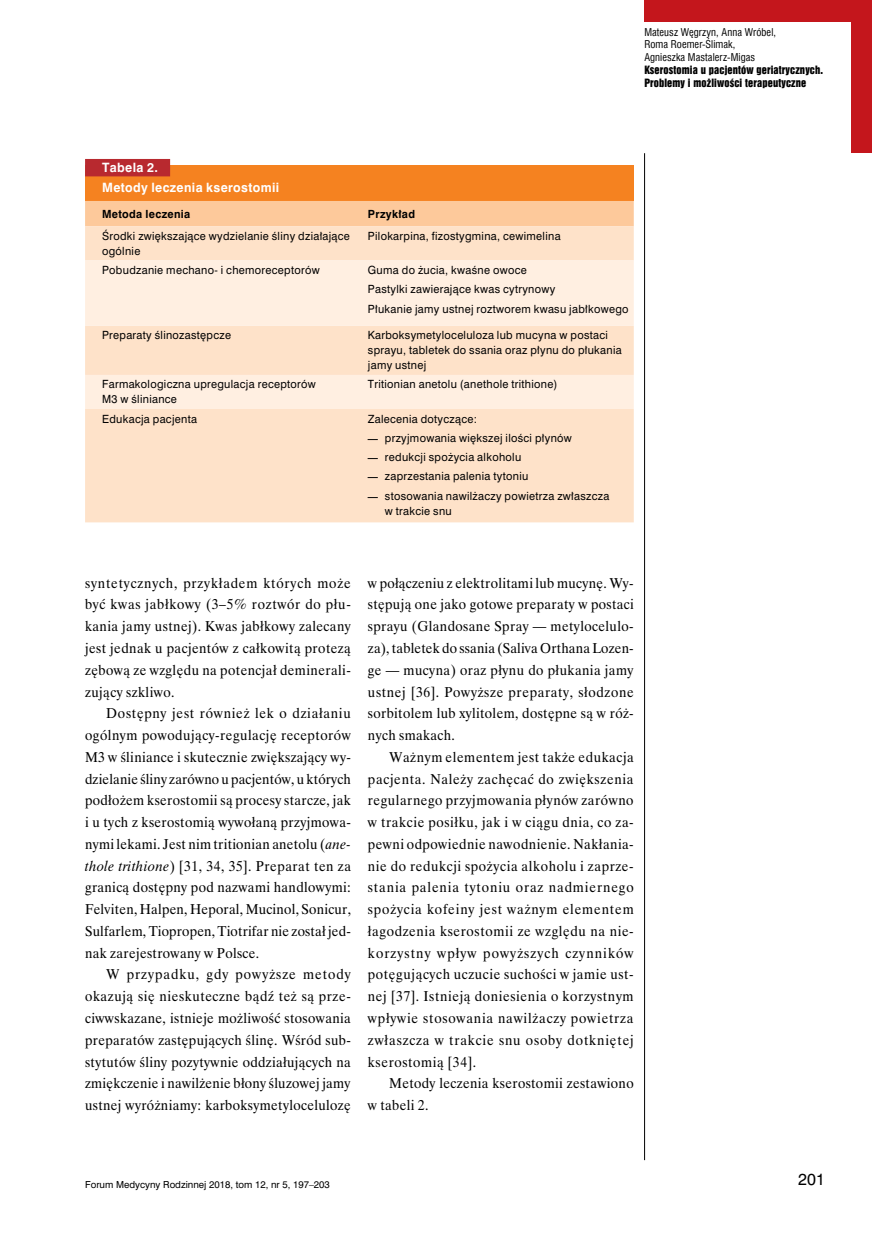
<style>
.page{position:relative;width:872px;height:1234px;background:#fff}
.page>*{position:absolute;margin:0;border:0;box-sizing:border-box;transform-origin:0 0}
.t1{font:15px "Swis 721 PL";color:#000}
._072_-_Tekst_-_nastę{font:14.25px/21.8px "Time Ibis EE";letter-spacing:.025em;color:#000;text-align:justify;scale:.95 1}
.T1_-_Tabela_-_tytuł{font:700 12px "Swis 721 PL";letter-spacing:.03em;color:#fff}
.T1_-_Tabela_-_tytul{font:700 12px "Swis 721 PL";letter-spacing:.03em;color:#fff}
.T3_-_Tabela_-_tekst{font:10.5px/15px "Swis 721 PL";letter-spacing:.03em;color:#000}
.t2{font:10.5px/12.8px "Swis 721 Cn EU";letter-spacing:.005em;color:#000}
.t3{font:10.5px/12.8px "Swis 921 EU";letter-spacing:.01em;color:#000}
.T2_-_Tabela_-_nagłów{font:700 10.5px "Swis 721 PL";letter-spacing:.03em;color:#000}
.t4{font:9px "Swis 721 PL";color:#000}
.s1{font-family:"Time Ibis EE";font-weight:700}
.s2{font-style:italic}
</style>
<div class="page">
<hr style="left:644px;top:153px;width:1px;height:1006px;background:#000">
<div style="left:644px;top:0;width:228px;height:21px;background:#c4161c"></div>
<div style="left:850px;top:0;width:22px;height:153px;background:#c4161c"></div>
<div style="left:85px;top:166px;width:549px;height:35px;background:#f58220"></div>
<div style="left:85px;top:201px;width:549px;height:25px;background:#fdc99b"></div>
<div style="left:85px;top:226px;width:549px;height:296px;background:#fee2c9"></div>
<svg style="left:85px;top:260px;width:549px;height:149px;background:#feead9"></svg>
<div style="left:85px;top:159px;width:85px;height:17px;background:#b8292f"></div>
<p class="t2" style="left:644px;top:25px;width:133px">Mateusz Węgrzyn, Anna Wróbel,<br>Roma Roemer-Ślimak,<br>Agnieszka Mastalerz-Migas</p>
<p class="t3" style="left:644px;top:63px;width:180px">Kserostomia u pacjentów geriatrycznych.<br>Problemy i możliwości terapeutyczne</p>
<p class="T1_-_Tabela_-_tytul" style="left:102px;top:159px;width:57px">Tabela 2.</p>
<p class="T1_-_Tabela_-_tytuł" style="left:102px;top:180px;width:179px">Metody leczenia kserostomii</p>
<p class="T2_-_Tabela_-_nagłów" style="left:102px;top:207px;width:90px">Metoda leczenia</p>
<p class="T2_-_Tabela_-_nagłów" style="left:368px;top:207px;width:49px">Przykład</p>
<p class="T3_-_Tabela_-_tekst" style="left:102px;top:228px;width:249px">Środki zwiększające wydzielanie śliny działające ogólnie</p>
<p class="T3_-_Tabela_-_tekst" style="left:368px;top:228px;width:194px">Pilokarpina, fizostygmina, cewimelina</p>
<p class="T3_-_Tabela_-_tekst" style="left:102px;top:262px;width:219px">Pobudzanie mechano- i chemoreceptorów</p>
<p class="T3_-_Tabela_-_tekst" style="left:368px;top:262px;width:160px">Guma do żucia, kwaśne owoce</p>
<p class="T3_-_Tabela_-_tekst" style="left:368px;top:281px;width:189px">Pastylki zawierające kwas cytrynowy</p>
<p class="T3_-_Tabela_-_tekst" style="left:368px;top:301px;width:262px">Płukanie jamy ustnej roztworem kwasu jabłkowego</p>
<p class="T3_-_Tabela_-_tekst" style="left:102px;top:328px;width:130px">Preparaty ślinozastępcze</p>
<p class="T3_-_Tabela_-_tekst" style="left:368px;top:328px;width:255px">Karboksymetyloceluloza lub mucyna w postaci sprayu, tabletek do ssania oraz płynu do płukania jamy ustnej</p>
<p class="T3_-_Tabela_-_tekst" style="left:102px;top:377px;width:215px">Farmakologiczna upregulacja receptorów<br>M3 w śliniance</p>
<p class="T3_-_Tabela_-_tekst" style="left:368px;top:377px;width:191px">Tritionian anetolu (anethole trithione)</p>
<p class="T3_-_Tabela_-_tekst" style="left:102px;top:411px;width:96px">Edukacja pacjenta</p>
<p class="T3_-_Tabela_-_tekst" style="left:368px;top:411px;width:111px">Zalecenia dotyczące:</p>
<p class="T3_-_Tabela_-_tekst" style="left:368px;top:430px;width:205px"><span class="s1">—</span> przyjmowania większej ilości płynów</p>
<p class="T3_-_Tabela_-_tekst" style="left:368px;top:449px;width:155px"><span class="s1">—</span> redukcji spożycia alkoholu</p>
<p class="T3_-_Tabela_-_tekst" style="left:368px;top:468px;width:162px"><span class="s1">—</span> zaprzestania palenia tytoniu</p>
<p class="T3_-_Tabela_-_tekst" style="left:385px;top:488px;width:226px;text-indent:-17px"><span class="s1">—</span> stosowania nawilżaczy powietrza zwłaszcza w trakcie snu</p>
<p class="_072_-_Tekst_-_nastę" style="left:85px;top:571px;width:281px">syntetycznych, przykładem których może być kwas jabłkowy (3–5% roztwór do płu&shy;kania jamy ustnej). Kwas jabłkowy zalecany jest jednak u pacjentów z całkowitą protezą zębową ze względu na potencjał deminerali&shy;zujący szkliwo.</p>
<p class="_072_-_Tekst_-_nastę" style="left:85px;top:702px;width:281px;text-indent:21px">Dostępny jest również lek o działaniu ogólnym powodujący-regulację receptorów M3 w śliniance i skutecznie zwiększający wy&shy;dzielanie śliny zarówno u pacjentów, u których podłożem kserostomii są procesy starcze, jak i u tych z kserostomią wywołaną przyjmowa&shy;nymi lekami. Jest nim tritionian anetolu (<span class="s2">ane&shy;thole trithione</span>) [31, 34, 35]. Preparat ten za granicą dostępny pod nazwami handlowymi:<br>Felviten, Halpen, Heporal, Mucinol, Sonicur, Sulfarlem, Tiopropen, Tiotrifar nie został jed&shy;nak zarejestrowany w Polsce.</p>
<p class="_072_-_Tekst_-_nastę" style="left:85px;top:963px;width:281px;text-indent:21px">W przypadku, gdy powyższe metody okazują się nieskuteczne bądź też są prze&shy;ciwwskazane, istnieje możliwość stosowania preparatów zastępujących ślinę. Wśród sub&shy;stytutów śliny pozytywnie oddziałujących na zmiękczenie i nawilżenie błony śluzowej jamy ustnej wyróżniamy: karboksymetylocelulozę</p>
<p class="_072_-_Tekst_-_nastę" style="left:368px;top:571px;width:281px">w połączeniu z elektrolitami lub mucynę. Wy&shy;stępują one jako gotowe preparaty w postaci sprayu (Glandosane Spray — metylocelulo&shy;za), tabletek do ssania (Saliva Orthana Lozen&shy;ge — mucyna) oraz płynu do płukania jamy ustnej [36]. Powyższe preparaty, słodzone sorbitolem lub xylitolem, dostępne są w róż&shy;nych smakach.</p>
<p class="_072_-_Tekst_-_nastę" style="left:368px;top:745px;width:281px;text-indent:21px">Ważnym elementem jest także edukacja pacjenta. Należy zachęcać do zwiększenia regularnego przyjmowania płynów zarówno w trakcie posiłku, jak i w ciągu dnia, co za&shy;pewni odpowiednie nawodnienie. Nakłania&shy;nie do redukcji spożycia alkoholu i zaprze&shy;stania palenia tytoniu oraz nadmiernego spożycia kofeiny jest ważnym elementem łagodzenia kserostomii ze względu na nie&shy;korzystny wpływ powyższych czynników potęgujących uczucie suchości w jamie ust&shy;nej [37]. Istnieją doniesienia o korzystnym wpływie stosowania nawilżaczy powietrza zwłaszcza w trakcie snu osoby dotkniętej kserostomią [34].</p>
<p class="_072_-_Tekst_-_nastę" style="left:368px;top:1072px;width:281px;text-indent:21px">Metody leczenia kserostomii zestawiono w tabeli 2.</p>
<p class="t4" style="left:85px;top:1178px;width:246px">Forum Medycyny Rodzinnej 2018, tom 12, nr 5, 197–203</p>
<p class="t1" style="left:798px;top:1169px;width:29px">201</p>
</div>
